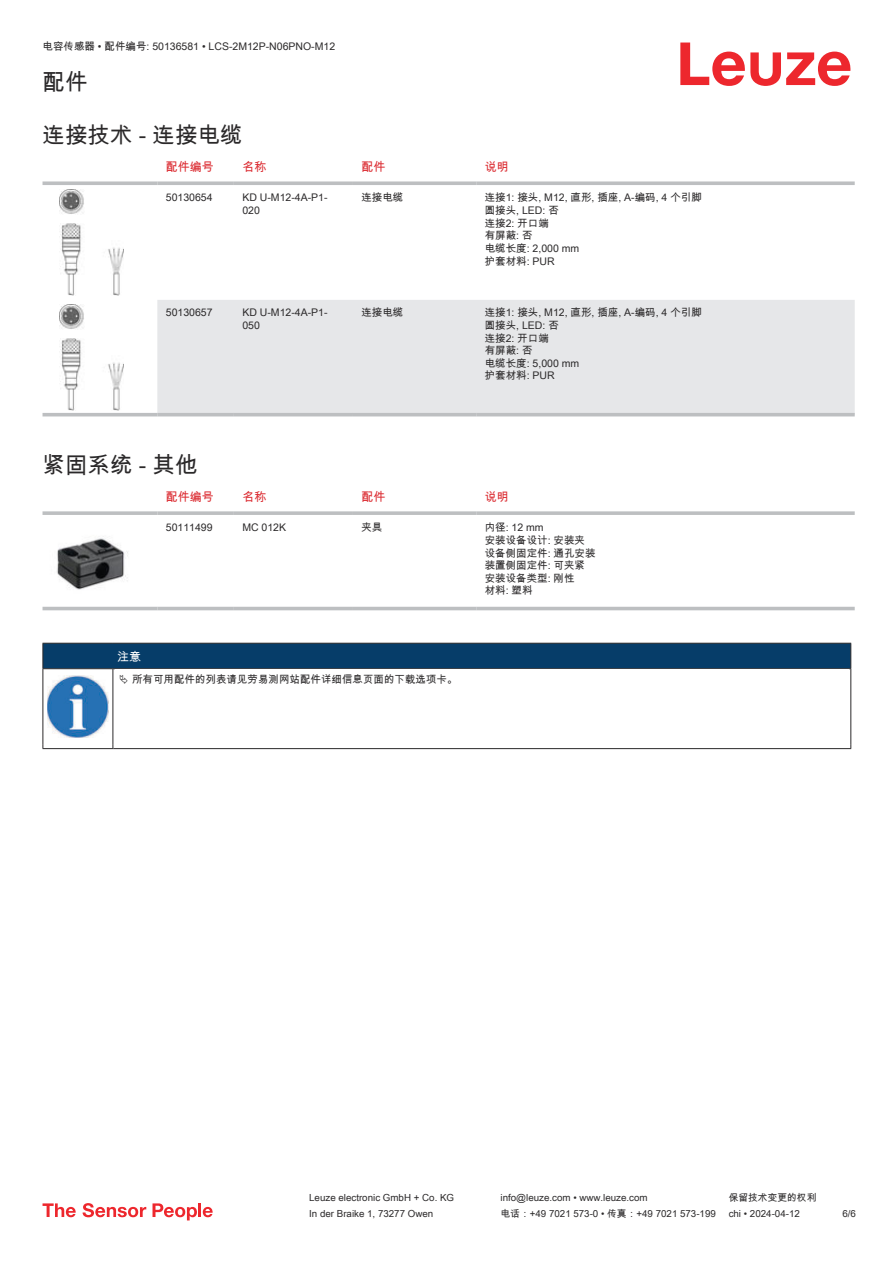
<style>
.page{position:relative;width:893px;height:1263px;background:#fff}
.page>*{position:absolute;margin:0;border:0;box-sizing:border-box;transform-origin:0 0}
.t1{font:22.5px "Arial Unicode MS";color:#2b292a}
.t2{font:12px "Arial Unicode MS";color:#db2a30}
.t3{font:12px "Arial Unicode MS";color:#fff}
.t4{font:10.5px/12.6px "Arial Unicode MS";color:#2b292a}
.t5{font:9.75px "Arial Unicode MS";color:#2b292a}
</style>
<div class="page">
<svg style="left:680px;top:43px;width:170px;height:43px"></svg>
<div style="left:157px;top:300px;width:698px;height:113px;background:#e6e7e9"></div>
<svg style="left:43px;top:181px;width:114px;height:4px"></svg>
<svg style="left:157px;top:181px;width:77px;height:4px"></svg>
<svg style="left:234px;top:181px;width:119px;height:4px"></svg>
<svg style="left:353px;top:181px;width:123px;height:4px"></svg>
<svg style="left:476px;top:181px;width:379px;height:4px;background:#c4c6c8"></svg>
<hr style="left:43px;top:413px;width:114px;height:3px;background:#bdbfc1">
<hr style="left:157px;top:413px;width:77px;height:3px;background:#bdbfc1">
<hr style="left:234px;top:413px;width:119px;height:3px;background:#bdbfc1">
<hr style="left:353px;top:413px;width:123px;height:3px;background:#bdbfc1">
<hr style="left:476px;top:413px;width:379px;height:3px;background:#bdbfc1">
<img style="left:59px;top:189px;width:65px;height:107px">
<img style="left:59px;top:304px;width:65px;height:106px">
<div style="left:43px;top:606px;width:812px;height:5px;background:#eeefef"></div>
<svg style="left:43px;top:511px;width:114px;height:4px"></svg>
<svg style="left:157px;top:511px;width:77px;height:4px"></svg>
<svg style="left:234px;top:511px;width:119px;height:4px"></svg>
<svg style="left:353px;top:511px;width:123px;height:4px"></svg>
<svg style="left:476px;top:511px;width:379px;height:4px;background:#c3c5c7"></svg>
<hr style="left:43px;top:607px;width:114px;height:3px;background:#bdbfc1">
<hr style="left:157px;top:607px;width:77px;height:3px;background:#bdbfc1">
<hr style="left:234px;top:607px;width:119px;height:3px;background:#bdbfc1">
<hr style="left:353px;top:607px;width:123px;height:3px;background:#bdbfc1">
<hr style="left:476px;top:607px;width:379px;height:3px;background:#bdbfc1">
<img style="left:56px;top:536px;width:72px;height:54px">
<div style="left:43px;top:643px;width:808px;height:26px;background:#063d69"></div>
<hr style="left:113px;top:668px;width:738px;height:1px;background:#2b292a">
<hr style="left:43px;top:669px;width:1px;height:75px;background:#2b292a">
<hr style="left:113px;top:669px;width:1px;height:75px;background:#2b292a">
<hr style="left:850px;top:669px;width:1px;height:75px;background:#2b292a">
<hr style="left:43px;top:748px;width:70px;height:1px;background:#2b292a">
<hr style="left:113px;top:748px;width:738px;height:1px;background:#2b292a">
<img style="left:47px;top:675px;width:61px;height:63px">
<svg style="left:43px;top:1203px;width:33px;height:14px"></svg>
<svg style="left:83px;top:1203px;width:63px;height:14px"></svg>
<svg style="left:153px;top:1203px;width:44px;height:17px"></svg>
<hr style="left:198px;top:1203px;width:3px;height:14px;background:#ed272d">
<svg style="left:203px;top:1207px;width:10px;height:10px"></svg>
<p class="t4" style="left:43px;top:40px;width:294px">电容传感器 • 配件编号: 50136581 • LCS-2M12P-N06PNO-M12</p>
<h1 class="t1" style="left:43px;top:66px;width:46px">配件</h1>
<h1 class="t1" style="left:43px;top:119px;width:202px">连接技术 - 连接电缆</h1>
<p class="t2" style="left:166px;top:158px;width:49px">配件编号</p>
<p class="t2" style="left:242px;top:158px;width:25px">名称</p>
<p class="t2" style="left:361px;top:158px;width:25px">配件</p>
<p class="t2" style="left:485px;top:158px;width:25px">说明</p>
<p class="t4" style="left:166px;top:191px;width:48px">50130654</p>
<p class="t4" style="left:242px;top:191px;width:87px">KD U-M12-4A-P1-<br>020</p>
<p class="t4" style="left:361px;top:191px;width:43px">连接电缆</p>
<p class="t4" style="left:485px;top:191px;width:219px">连接1: 接头, M12, 直形, 插座, A-编码, 4 个引脚圆接头, LED: 否<br>连接2: 开口端<br>有屏蔽: 否<br>电缆长度: 2,000 mm<br>护套材料: PUR</p>
<p class="t4" style="left:166px;top:306px;width:48px">50130657</p>
<p class="t4" style="left:242px;top:306px;width:87px">KD U-M12-4A-P1-<br>050</p>
<p class="t4" style="left:361px;top:306px;width:43px">连接电缆</p>
<p class="t4" style="left:485px;top:306px;width:219px">连接1: 接头, M12, 直形, 插座, A-编码, 4 个引脚圆接头, LED: 否<br>连接2: 开口端<br>有屏蔽: 否<br>电缆长度: 5,000 mm<br>护套材料: PUR</p>
<h1 class="t1" style="left:43px;top:449px;width:157px">紧固系统 - 其他</h1>
<p class="t2" style="left:166px;top:488px;width:49px">配件编号</p>
<p class="t2" style="left:242px;top:488px;width:25px">名称</p>
<p class="t2" style="left:361px;top:488px;width:25px">配件</p>
<p class="t2" style="left:485px;top:488px;width:25px">说明</p>
<p class="t4" style="left:166px;top:521px;width:48px">50111499</p>
<p class="t4" style="left:242px;top:521px;width:45px">MC 012K</p>
<p class="t4" style="left:361px;top:521px;width:22px">夹具</p>
<p class="t4" style="left:485px;top:521px;width:112px">内径: 12 mm<br>安装设备设计: 安装夹设备侧固定件: 通孔安装装置侧固定件: 可夹紧安装设备类型: 刚性<br>材料: 塑料</p>
<p class="t3" style="left:117px;top:648px;width:25px">注意</p>
<p class="t4" style="left:132px;top:673px;width:327px">所有可用配件的列表请见劳易测网站配件详细信息页面的下载选项卡。</p>
<p class="t5" style="left:309px;top:1191px;width:146px">Leuze electronic GmbH + Co. KG</p>
<p class="t5" style="left:501px;top:1191px;width:149px">info@leuze.com • www.leuze.com</p>
<p class="t5" style="left:729px;top:1191px;width:89px">保留技术变更的权利</p>
<p class="t5" style="left:309px;top:1206px;width:126px">In der Braike 1, 73277 Owen</p>
<p class="t5" style="left:501px;top:1206px;width:217px">电话：+49 7021 573-0 • 传真：+49 7021 573-199</p>
<p class="t5" style="left:729px;top:1206px;width:73px">chi • 2024-04-12</p>
<p class="t5" style="left:842px;top:1206px;width:15px">6/6</p>
</div>
